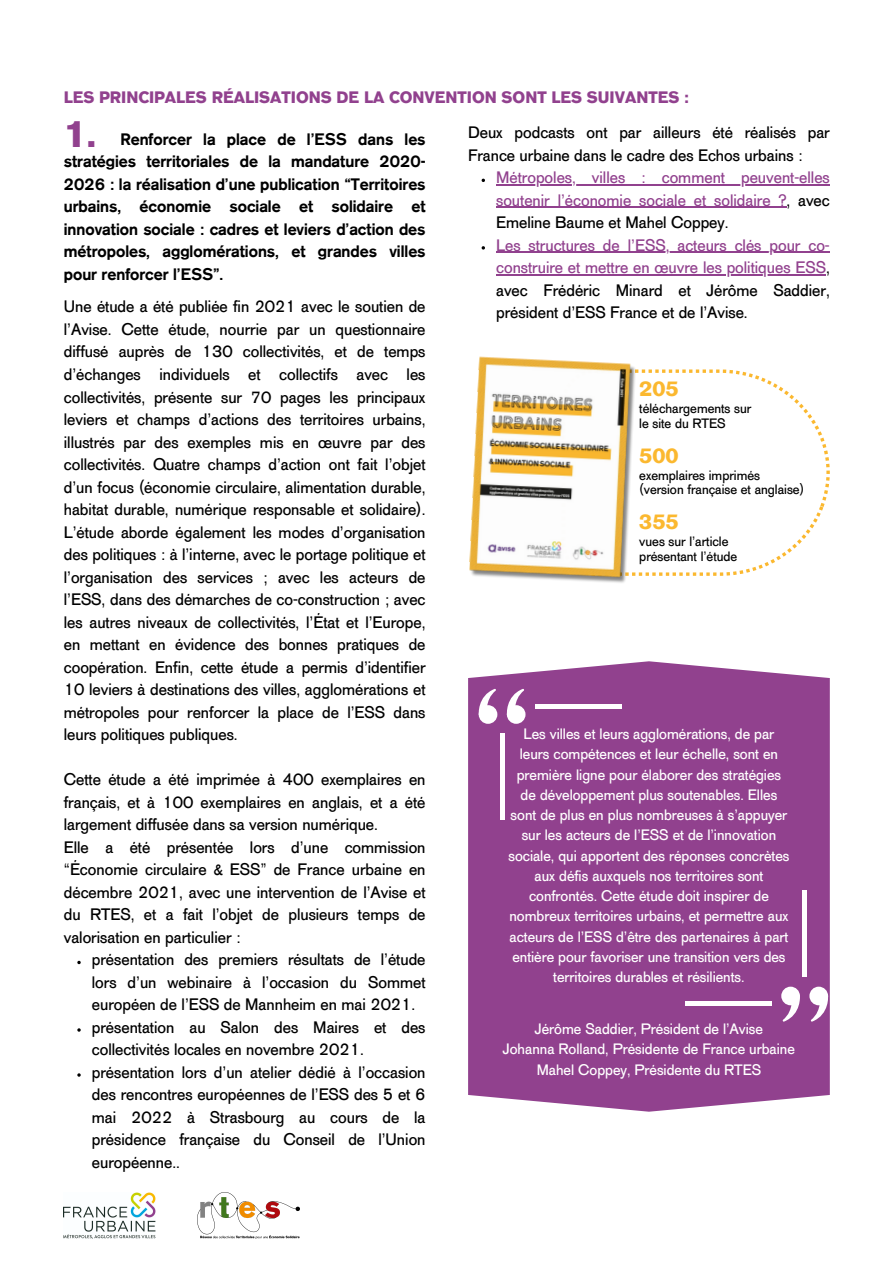
<style>
.page{position:relative;width:894px;height:1264px;background:#fff}
.page>*{position:absolute;margin:0;border:0;box-sizing:border-box;transform-origin:0 0}
.t1{font:700 37.5px "AG Old Face";color:#91418e}
.t2{font:700 21px "AG Old Face";color:#fbb82f}
.t3{font:16.5px/22.5px "AG Old Face";color:#000;text-align:justify}
.t4{font:500 16.5px/22.5px "AG Old Face";color:#000;text-align:justify}
.t5{font:16.5px/22.5px "AG Old Face";color:#91418e;text-align:justify}
.t6{font:700 16.5px "AG Old Face";color:#91418e}
.t7{font:15px/20.2px "AG Old Face";color:#fff;text-align:center}
.t8{font:13.5px/14.7px "AG Old Face";color:#000}
.s1{color:#000}
.s2{color:#91418e}
</style>
<div class="page">
<div style="left:468px;top:661px;width:361px;height:450px;background:#91418e"></div>
<div style="left:506px;top:705px;width:19px;height:18px;background:#fff;border-radius:50%"></div>
<svg style="left:505px;top:688px;width:19px;height:33px"></svg>
<div style="left:478px;top:705px;width:19px;height:18px;background:#fff;border-radius:50%"></div>
<svg style="left:477px;top:688px;width:19px;height:33px"></svg>
<div style="left:499px;top:733px;width:5px;height:87px;background:#fff"></div>
<div style="left:535px;top:704px;width:86px;height:5px;background:#fff"></div>
<svg style="left:781px;top:986px;width:18px;height:19px"></svg>
<svg style="left:782px;top:989px;width:19px;height:32px"></svg>
<svg style="left:809px;top:986px;width:18px;height:19px"></svg>
<svg style="left:810px;top:989px;width:19px;height:32px"></svg>
<hr style="left:802px;top:890px;width:4px;height:86px;background:#fff">
<div style="left:684px;top:1001px;width:87px;height:5px;background:#fff"></div>
<svg style="left:77px;top:960px;width:4px;height:4px"></svg>
<svg style="left:77px;top:1028px;width:4px;height:3px"></svg>
<svg style="left:77px;top:1073px;width:4px;height:3px"></svg>
<svg style="left:481px;top:179px;width:4px;height:3px"></svg>
<hr style="left:496px;top:184px;width:333px;height:1px;background:#91418e">
<hr style="left:496px;top:207px;width:290px;height:1px;background:#91418e">
<hr style="left:496px;top:252px;width:333px;height:1px;background:#91418e">
<hr style="left:496px;top:274px;width:329px;height:1px;background:#91418e">
<svg style="left:638px;top:370px;width:191px;height:206px"></svg>
<img style="left:469px;top:356px;width:169px;height:227px">
<img style="left:198px;top:1192px;width:101px;height:46px">
<img style="left:64px;top:1192px;width:91px;height:46px">
<h3 class="t6" style="left:64px;top:90px;width:626px">LES PRINCIPALES RÉALISATIONS DE LA CONVENTION SONT LES SUIVANTES :</h3>
<h4 class="t4" style="left:64px;top:129px;width:363px;text-indent:57px">Renforcer la place de l’ESS dans les stratégies territoriales de la mandature 2020- 2026 : la réalisation d’une publication “Territoires urbains, économie sociale et solidaire et innovation sociale : cadres et leviers d’action des métropoles, agglomérations, et grandes villes pour renforcer l’ESS”.</h4>
<h4 class="t3" style="left:64px;top:296px;width:363px">Une étude a été publiée fin 2021 avec le soutien de l’Avise. Cette étude, nourrie par un questionnaire diffusé auprès de 130 collectivités, et de temps d’échanges individuels et collectifs avec les collectivités, présente sur 70 pages les principaux leviers et champs d’actions des territoires urbains, illustrés par des exemples mis en œuvre par des collectivités. Quatre champs d’action ont fait l’objet d’un focus (économie circulaire, alimentation durable, habitat durable, numérique responsable et solidaire).<br>L’étude aborde également les modes d’organisation des politiques : à l’interne, avec le portage politique et l’organisation des services ; avec les acteurs de l’ESS, dans des démarches de co-construction ; avec les autres niveaux de collectivités, l’État et l’Europe, en mettant en évidence des bonnes pratiques de coopération. Enfin, cette étude a permis d’identifier 10 leviers à destinations des villes, agglomérations et métropoles pour renforcer la place de l’ESS dans leurs politiques publiques.</h4>
<p class="t3" style="left:64px;top:769px;width:363px;text-align:left">Cette étude a été imprimée à 400 exemplaires en français, et à 100 exemplaires en anglais, et a été largement diffusée dans sa version numérique.<br>Elle a été présentée lors d’une commission “Économie circulaire &amp; ESS” de France urbaine en décembre 2021, avec une intervention de l’Avise et du RTES, et a fait l’objet de plusieurs temps de valorisation en particulier :</p>
<p class="t3" style="left:92px;top:949px;width:335px">présentation des premiers résultats de l’étude lors d’un webinaire à l’occasion du Sommet européen de l’ESS de Mannheim en mai 2021.</p>
<p class="t3" style="left:92px;top:1016px;width:335px">présentation au Salon des Maires et des collectivités locales en novembre 2021.</p>
<h4 class="t3" style="left:92px;top:1061px;width:335px">présentation lors d’un atelier dédié à l’occasion des rencontres européennes de l’ESS des 5 et 6 mai 2022 à Strasbourg au cours de la présidence française du Conseil de l’Union européenne..</h4>
<p class="t1" style="left:64px;top:119px;width:34px">1.</p>
<p class="t3" style="left:468px;top:122px;width:363px">Deux podcasts ont par ailleurs été réalisés par<br>France urbaine dans le cadre des Echos urbains :</p>
<p class="t5" style="left:496px;top:167px;width:335px">Métropoles, villes : comment peuvent-elles soutenir l’économie sociale et solidaire ?<span class="s1">, avec Emeline Baume et Mahel Coppey.</span></p>
<p class="t5" style="left:496px;top:235px;width:335px">Les structures de l’ESS, acteurs clés pour co-</p>
<p class="t3" style="left:496px;top:257px;width:335px"><span class="s2">construire et mettre en œuvre les politiques ESS</span>, avec Frédéric Minard et Jérôme Saddier, président d’ESS France et de l’Avise.</p>
<p class="t2" style="left:639px;top:380px;width:41px">205</p>
<p class="t8" style="left:639px;top:402px;width:113px">téléchargements sur</p>
<p class="t8" style="left:639px;top:416px;width:88px">le site du RTES</p>
<p class="t2" style="left:639px;top:447px;width:41px">500</p>
<p class="t8" style="left:639px;top:468px;width:166px">exemplaires imprimés (version française et anglaise)</p>
<p class="t2" style="left:639px;top:513px;width:41px">355</p>
<p class="t8" style="left:639px;top:534px;width:91px">vues sur l’article</p>
<h4 class="t8" style="left:639px;top:549px;width:99px">présentant l’étude</h4>
<h2 class="t7" style="left:508px;top:724px;width:282px">Les villes et leurs agglomérations, de par leurs compétences et leur échelle, sont en première ligne pour élaborer des stratégies de développement plus soutenables. Elles sont de plus en plus nombreuses à s’appuyer sur les acteurs de l’ESS et de l’innovation sociale, qui apportent des réponses concrètes aux défis auxquels nos territoires sont confrontés. Cette étude doit inspirer de nombreux territoires urbains, et permettre aux acteurs de l’ESS d’être des partenaires à part entière pour favoriser une transition vers des territoires durables et résilients.</h2>
<h1 class="t7" style="left:503px;top:1019px;width:293px">Jérôme Saddier, Président de l’Avise<br>Johanna Rolland, Présidente de France urbaine<br>Mahel Coppey, Présidente du RTES</h1>
</div>
